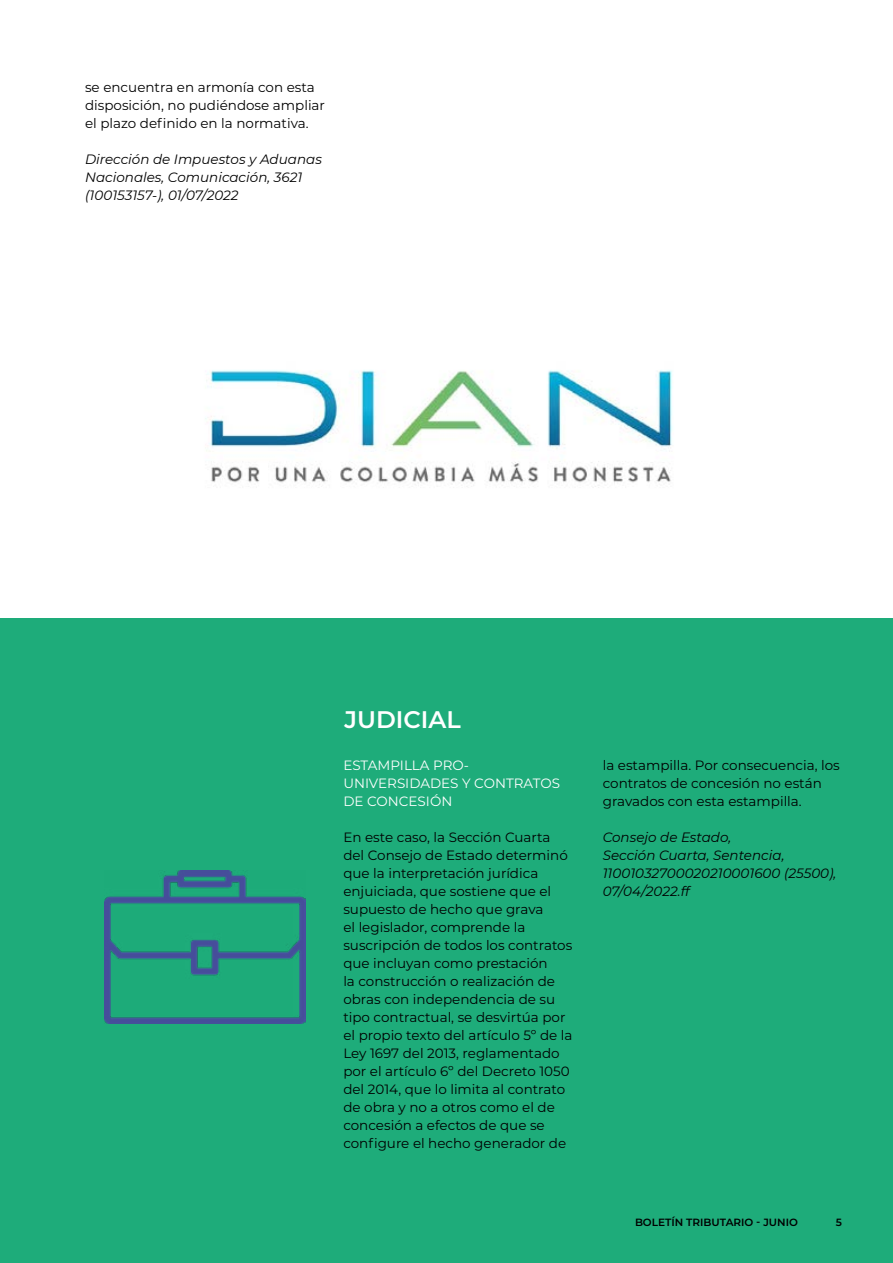
<style>
.page{position:relative;width:893px;height:1263px;background:#fff}
.page>*{position:absolute;margin:0;border:0;box-sizing:border-box;transform-origin:0 0}
.t1{font:600 24px "Montserrat";color:#fff}
.t2{font:13.5px/18px "Montserrat";color:#000}
.t3{font:italic 13.5px/18px "Montserrat";color:#000}
.t4{font:13.5px/18px "Montserrat";color:#fff}
.t5{font:600 10.5px "Montserrat";color:#000}
</style>
<div class="page">
<div style="left:0;top:619px;width:893px;height:644px;background:#1eac7a"></div>
<img style="left:105px;top:871px;width:201px;height:153px">
<img style="left:205px;top:370px;width:468px;height:118px">
<p class="t2" style="left:85px;top:77px;width:241px">se encuentra en armonía con esta disposición, no pudiéndose ampliar el plazo definido en la normativa.</p>
<p class="t3" style="left:85px;top:149px;width:238px">Dirección de Impuestos y Aduanas<br>Nacionales, Comunicación, 3621 (100153157-), 01/07/2022</p>
<h1 class="t1" style="left:344px;top:703px;width:118px">JUDICIAL</h1>
<p class="t4" style="left:343px;top:756px;width:218px">ESTAMPILLA PRO-<br>UNIVERSIDADES Y CONTRATOS<br>DE CONCESIÓN</p>
<p class="t2" style="left:343px;top:828px;width:231px">En este caso, la Sección Cuarta del Consejo de Estado determinó que la interpretación jurídica enjuiciada, que sostiene que el supuesto de hecho que grava<br>el legislador, comprende la suscripción de todos los contratos que incluyan como prestación<br>la construcción o realización de obras con independencia de su tipo contractual, se desvirtúa por el propio texto del artículo 5º de la<br>Ley 1697 del 2013, reglamentado por el artículo 6º del Decreto 1050 del 2014, que lo limita al contrato de obra y no a otros como el de concesión a efectos de que se configure el hecho generador de</p>
<p class="t2" style="left:603px;top:756px;width:239px">la estampilla. Por consecuencia, los contratos de concesión no están gravados con esta estampilla.</p>
<p class="t3" style="left:603px;top:828px;width:235px">Consejo de Estado,<br>Sección Cuarta, Sentencia,<br>11001032700020210001600 (25500),<br>07/04/2022.ff</p>
<p class="t5" style="left:635px;top:1215px;width:164px">BOLETÍN TRIBUTARIO - JUNIO</p>
<p class="t5" style="left:836px;top:1215px;width:8px">5</p>
</div>
